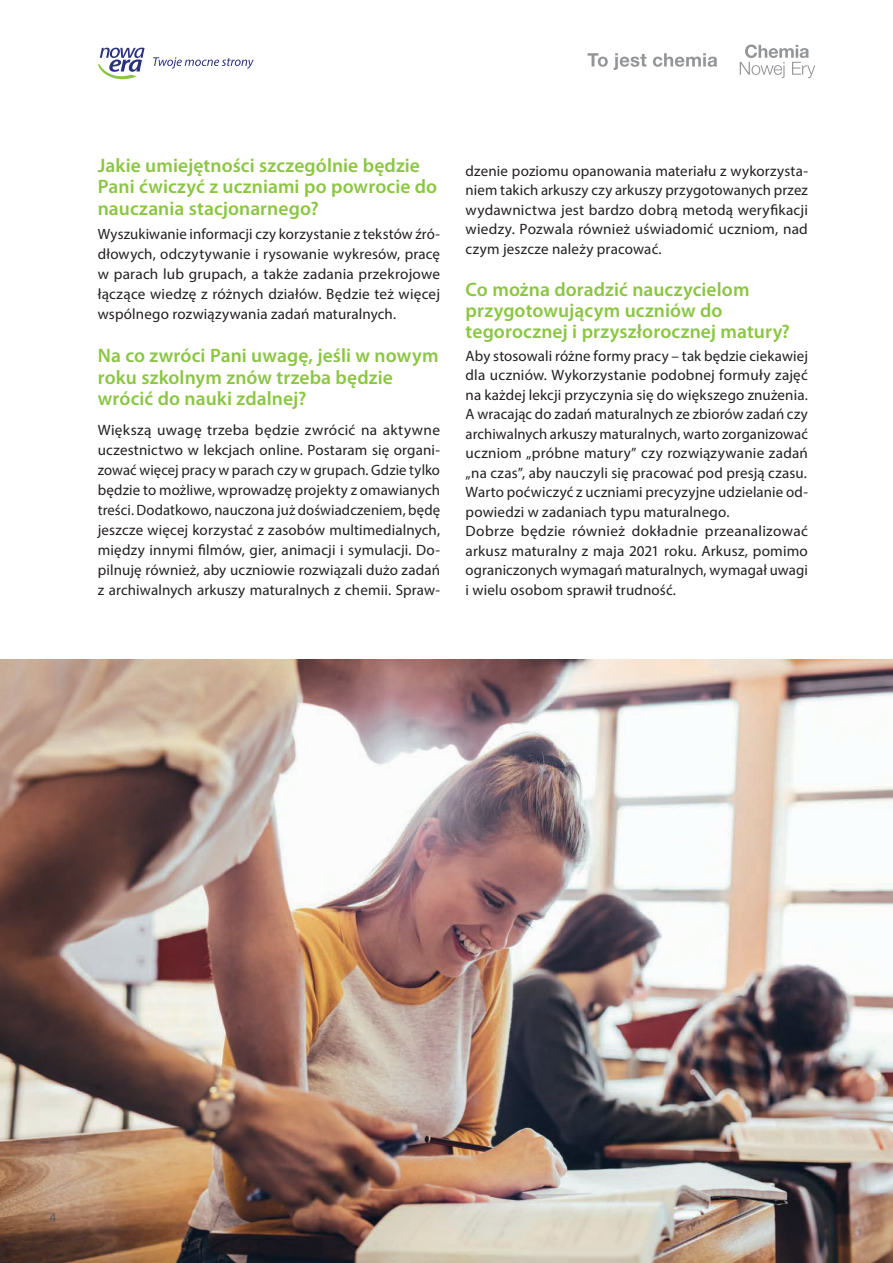
<style>
.page{position:relative;width:893px;height:1263px;background:#fff}
.page>*{position:absolute;margin:0;border:0;box-sizing:border-box;transform-origin:0 0}
.t1{font:600 19.5px/21.5px "Myriad Pro";letter-spacing:.005em;color:#8bc642}
.t2{font:15px/19.5px "Myriad Pro";letter-spacing:.01em;color:#231f20;text-align:justify}
.t3{font:13.5px "Myriad Pro";color:#57585a}
</style>
<div class="page">
<svg style="left:98px;top:48px;width:47px;height:32px"></svg>
<svg style="left:153px;top:57px;width:101px;height:12px"></svg>
<svg style="left:740px;top:45px;width:75px;height:33px"></svg>
<svg style="left:587px;top:53px;width:21px;height:14px"></svg>
<svg style="left:614px;top:53px;width:32px;height:17px"></svg>
<svg style="left:653px;top:53px;width:64px;height:14px"></svg>
<img style="left:0;top:660px;width:893px;height:603px">
<h1 class="t1" style="left:98px;top:155px;width:341px">Jakie umiejętności szczególnie będzie<br>Pani ćwiczyć z uczniami po powrocie do nauczania stacjonarnego?</h1>
<p class="t2" style="left:98px;top:224px;width:344px;line-height:20px">Wyszukiwanie informacji czy korzystanie z tekstów źró&shy;dłowych, odczytywanie i rysowanie wykresów, pracę w parach lub grupach, a także zadania przekrojowe łączące wiedzę z różnych działów. Będzie też więcej wspólnego rozwiązywania zadań maturalnych.</p>
<h1 class="t1" style="left:98px;top:345px;width:342px">Na co zwróci Pani uwagę, jeśli w nowym roku szkolnym znów trzeba będzie wrócić do nauki zdalnej?</h1>
<p class="t2" style="left:98px;top:419px;width:344px;line-height:20px">Większą uwagę trzeba będzie zwrócić na aktywne uczestnictwo w lekcjach online. Postaram się organi&shy;zować więcej pracy w parach czy w grupach. Gdzie tylko będzie to możliwe, wprowadzę projekty z omawianych treści. Dodatkowo, nauczona już doświadczeniem, będę jeszcze więcej korzystać z zasobów multimedialnych, między innymi filmów, gier, animacji i symulacji. Do&shy;pilnuję również, aby uczniowie rozwiązali dużo zadań z archiwalnych arkuszy maturalnych z chemii. Spraw-</p>
<p class="t2" style="left:466px;top:160px;width:344px">dzenie poziomu opanowania materiału z wykorzysta&shy;niem takich arkuszy czy arkuszy przygotowanych przez wydawnictwa jest bardzo dobrą metodą weryfikacji wiedzy. Pozwala również uświadomić uczniom, nad czym jeszcze należy pracować.</p>
<h1 class="t1" style="left:466px;top:279px;width:326px;line-height:21px">Co można doradzić nauczycielom przygotowującym uczniów do tegorocznej i przyszłorocznej matury?</h1>
<p class="t2" style="left:466px;top:346px;width:344px;text-align:left">Aby stosowali różne formy pracy – tak będzie ciekawiej dla uczniów. Wykorzystanie podobnej formuły zajęć na każdej lekcji przyczynia się do większego znużenia.<br>A wracając do zadań maturalnych ze zbiorów zadań czy archiwalnych arkuszy maturalnych, warto zorganizować uczniom „próbne matury” czy rozwiązywanie zadań „na czas”, aby nauczyli się pracować pod presją czasu.<br>Warto poćwiczyć z uczniami precyzyjne udzielanie od&shy;powiedzi w zadaniach typu maturalnego.<br>Dobrze będzie również dokładnie przeanalizować arkusz maturalny z maja 2021 roku. Arkusz, pomimo ograniczonych wymagań maturalnych, wymagał uwagi i wielu osobom sprawił trudność.</p>
<p class="t3" style="left:49px;top:1209px;width:8px">4</p>
</div>
